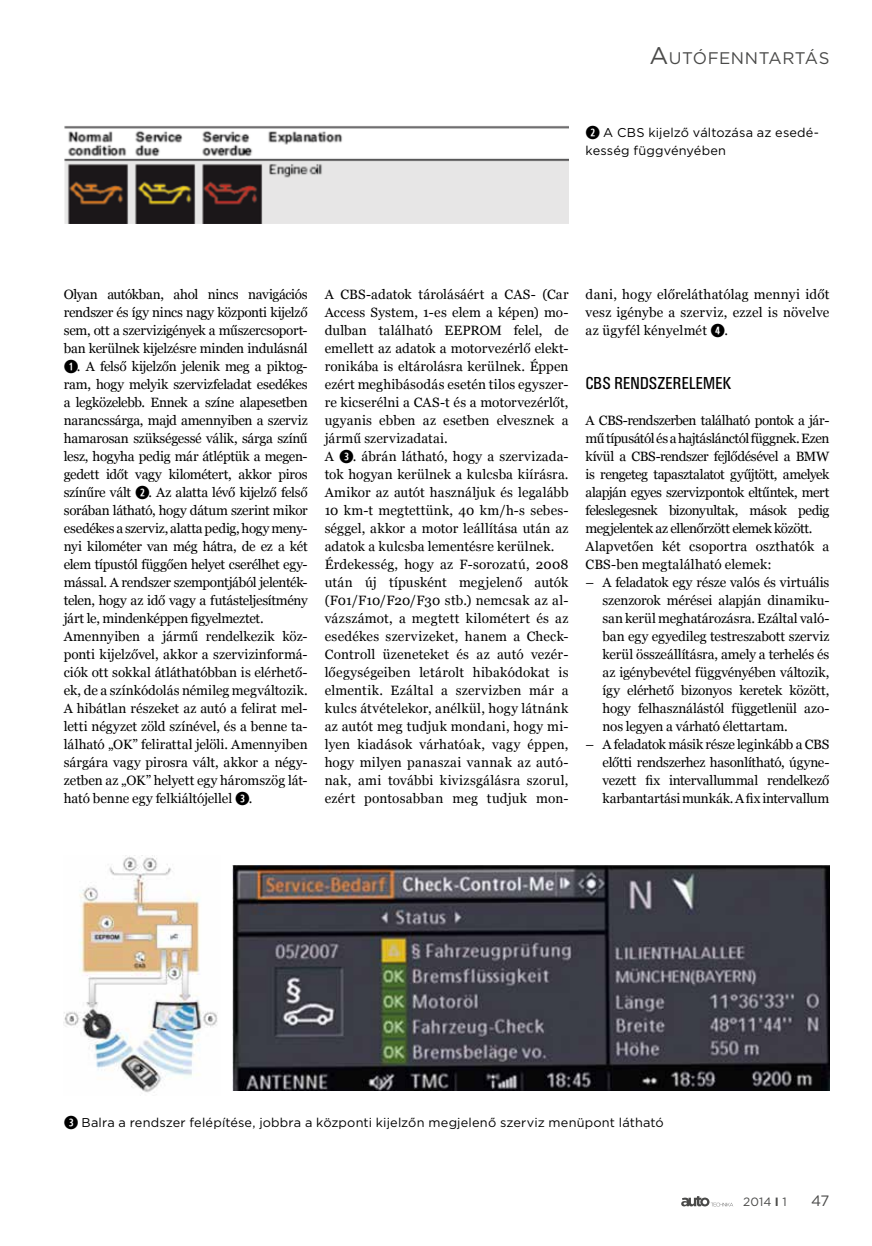
<style>
.page{position:relative;width:872px;height:1246px;background:#fff}
.page>*{position:absolute;margin:0;border:0;box-sizing:border-box;transform-origin:0 0}
.t1{font:18px "U001 Con";letter-spacing:.015em;color:#000}
.t2{font:16.8px "Gotham";letter-spacing:.03em;color:#4a4a49}
.t3{font:15px "Gotham";color:#4a4a49}
.t4{font:13.5px/18px "Georgia";letter-spacing:-.005em;color:#000;text-align:justify}
.t5{font:13.5px/18px "Georgia";letter-spacing:-.03em;color:#000}
.t6{font:12.75px/18px "Gotham";letter-spacing:.015em;color:#000}
.t7{font:12px "Gotham";color:#4a4a49}
.s1{font-size:24px}
.s2{font-family:"Combi Numerals Ltd";font-size:18px}
.s3{font-weight:700}
</style>
<div class="page">
<svg style="left:681px;top:1196px;width:52px;height:10px"></svg>
<img style="left:64px;top:126px;width:504px;height:97px">
<img style="left:64px;top:855px;width:154px;height:238px">
<img style="left:233px;top:865px;width:596px;height:226px">
<p class="t2" style="left:649px;top:47px;width:181px"><span class="s1">A</span>UTÓFENNTARTÁS</p>
<p class="t6" style="left:585px;top:123px;width:235px"><span class="s2">➋</span> A CBS kijelző változása az esedé&shy;kesség függvényében</p>
<p class="t4" style="left:64px;top:285px;width:245px;text-align:left">Olyan autókban, ahol nincs navigációs rendszer és így nincs nagy központi kijelző sem, ott a szervizigények a műszercsoport&shy;ban kerülnek kijelzésre minden indulásnál <span class="s2">➊</span>. A felső kijelzőn jelenik meg a piktog&shy;ram, hogy melyik szervizfeladat esedékes a legközelebb. Ennek a színe alapesetben narancssárga, majd amennyiben a szerviz hamarosan szükségessé válik, sárga színű lesz, hogyha pedig már átléptük a megen&shy;gedett időt vagy kilométert, akkor piros színűre vált <span class="s2">➋</span>. Az alatta lévő kijelző felső sorában látható, hogy dátum szerint mikor esedékes a szerviz, alatta pedig, hogy men - nyi kilométer van még hátra, de ez a két elem típustól függően helyet cserélhet egy&shy;mással. A rendszer szempontjából jelenték&shy;telen, hogy az idő vagy a futásteljesítmény járt le, mindenképpen figyelmeztet.<br>Amennyiben a jármű rendelkezik köz&shy;ponti kijelzővel, akkor a szervizinformá&shy;ciók ott sokkal átláthatóbban is elérhető&shy;ek, de a színkódolás némileg megváltozik.<br>A hibátlan részeket az autó a felirat mel&shy;letti négyzet zöld színével, és a benne ta&shy;lálható „OK” felirattal jelöli. Amennyiben sárgára vagy pirosra vált, akkor a négy&shy;zetben az „OK” helyett egy háromszög lát&shy;ható benne egy felkiáltójellel <span class="s2">➌</span>.</p>
<p class="t4" style="left:325px;top:285px;width:245px;text-align:left">A CBS-adatok tárolásáért a CAS- (Car Access System, 1-es elem a képen) mo&shy;dulban található EEPROM felel, de emellett az adatok a motorvezérlő elekt&shy;ronikába is eltárolásra kerülnek. Éppen ezért meghibásodás esetén tilos egyszer&shy;re kicserélni a CAS-t és a motorvezérlőt, ugyanis ebben az esetben elvesznek a jármű szervizadatai.<br>A <span class="s2">➌</span>. ábrán látható, hogy a szervizada&shy;tok hogyan kerülnek a kulcsba kiírásra.<br>Amikor az autót használjuk és legalább 10 km-t megtettünk, 40 km/h-s sebes&shy;séggel, akkor a motor leállítása után az adatok a kulcsba lementésre kerülnek.<br>Érdekesség, hogy az F-sorozatú, 2008 után új típusként megjelenő autók (F01/F10/F20/F30 stb.) nemcsak az al&shy;vázszámot, a megtett kilométert és az esedékes szervizeket, hanem a Check-Controll üzeneteket és az autó vezér&shy;lőegységeiben letárolt hibakódokat is elmentik. Ezáltal a szervizben már a kulcs átvételekor, anélkül, hogy látnánk az autót meg tudjuk mondani, hogy mi&shy;lyen kiadások várhatóak, vagy éppen, hogy milyen panaszai vannak az autó&shy;nak, ami további kivizsgálásra szorul, ezért pontosabban meg tudjuk mon-</p>
<p class="t4" style="left:585px;top:284px;width:245px">dani, hogy előreláthatólag mennyi időt vesz igénybe a szerviz, ezzel is növelve az ügyfél kényelmét <span class="s2">➍</span>.</p>
<p class="t1" style="left:585px;top:373px;width:147px">CBS RENDSZERELEMEK</p>
<p class="t5" style="left:585px;top:411px;width:245px">A CBS-rendszerben található pontok a jár&shy;mű típusától és a hajtáslánctól függnek. Ezen kívül a CBS-rendszer fejlődésével a BMW is rengeteg tapasztalatot gyűjtött, amelyek alapján egyes szervizpontok eltűntek, mert feleslegesnek bizonyultak, mások pedig megjelentek az ellenőrzött elemek között.<br>Alapvetően két csoportra oszthatók a CBS-ben megtalálható elemek:</p>
<p class="t4" style="left:602px;top:573px;width:228px;text-indent:-17px">– A feladatok egy része valós és virtuális szenzorok mérései alapján dinamiku&shy;san kerül meghatározásra. Ezáltal való&shy;ban egy egyedileg testreszabott szerviz kerül összeállításra, amely a terhelés és az igénybevétel függvényében változik, így elérhető bizonyos keretek között, hogy felhasználástól függetlenül azo&shy;nos legyen a várható élettartam.</p>
<p class="t4" style="left:602px;top:734px;width:228px;text-indent:-17px">– A feladatok másik része leginkább a CBS előtti rendszerhez hasonlítható, úgyne&shy;vezett fix intervallummal rendelkező karbantartási munkák. A fix intervallum</p>
<p class="t6" style="left:64px;top:1113px;width:601px"><span class="s2">➌</span> Balra a rendszer felépítése, jobbra a központi kijelzőn megjelenő szerviz menüpont látható</p>
<p class="t7" style="left:743px;top:1194px;width:45px">2014 <span class="s3">I</span> 1</p>
<p class="t3" style="left:811px;top:1191px;width:20px">47</p>
</div>
